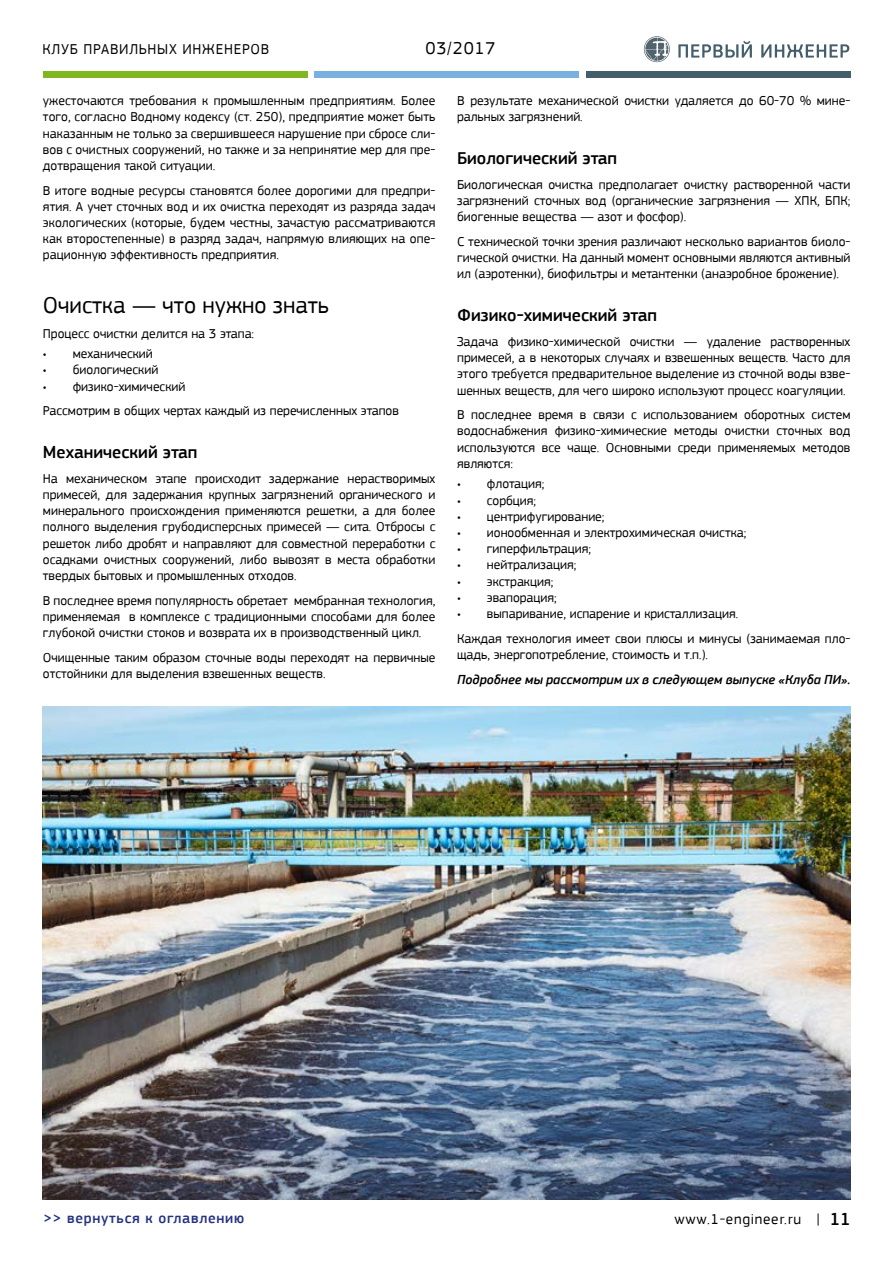
<style>
.page{position:relative;width:893px;height:1263px;background:#fff}
.page>*{position:absolute;margin:0;border:0;box-sizing:border-box;transform-origin:0 0}
.t1{font:24px "PF Square Sans Pro";color:#000}
.t2{font:500 18px "PF Square Sans Pro";color:#000}
.t3{font:18px "PF Square Sans Pro";letter-spacing:.05em;color:#000}
.t4{font:15px "PF Square Sans Pro";letter-spacing:.05em;color:#000}
.t5{font:500 15px "PF Square Sans Pro";letter-spacing:.05em;color:#243282}
.t6{font:13.5px/16.2px "PF Square Sans Pro";color:#000;text-align:justify}
.t7{font:italic 500 13.5px "PF Square Sans Pro";color:#000}
</style>
<div class="page">
<div style="left:43px;top:71px;width:265px;height:6px;background:#80b620"></div>
<div style="left:315px;top:71px;width:264px;height:6px;background:#79b0e0"></div>
<div style="left:586px;top:71px;width:264px;height:6px;background:#445f6b"></div>
<svg style="left:678px;top:41px;width:74px;height:17px"></svg>
<svg style="left:761px;top:44px;width:88px;height:14px"></svg>
<svg style="left:644px;top:36px;width:26px;height:26px"></svg>
<svg style="left:644px;top:37px;width:25px;height:25px"></svg>
<img style="left:43px;top:707px;width:807px;height:492px">
<p class="t4" style="left:43px;top:40px;width:228px">КЛУБ ПРАВИЛЬНЫХ ИНЖЕНЕРОВ</p>
<h2 class="t3" style="left:425px;top:37px;width:72px">03/2017</h2>
<p class="t6" style="left:43px;top:93px;width:394px">ужесточаются требования к промышленным предприятиям. Более того, согласно Водному кодексу (ст. 250), предприятие может быть наказанным не только за свершившееся нарушение при сбросе сли&shy;вов с очистных сооружений, но также и за непринятие мер для пре&shy;дотвращения такой ситуации.</p>
<p class="t6" style="left:43px;top:182px;width:394px">В итоге водные ресурсы становятся более дорогими для предпри&shy;ятия. А учет сточных вод и их очистка переходят из разряда задач экологических (которые, будем честны, зачастую рассматриваются как второстепенные) в разряд задач, напрямую влияющих на опе&shy;рационную эффективность предприятия.</p>
<h1 class="t1" style="left:43px;top:291px;width:287px">Очистка — что нужно знать</h1>
<p class="t6" style="left:43px;top:325px;width:213px">Процесс очистки делится на 3 этапа:</p>
<p class="t6" style="left:43px;top:346px;width:111px">• механический</p>
<p class="t6" style="left:43px;top:362px;width:117px">• биологический</p>
<p class="t6" style="left:43px;top:374px;width:358px;line-height:24.8px">• физико-химический<br>Рассмотрим в общих чертах каждый из перечисленных этапов</p>
<h2 class="t2" style="left:43px;top:442px;width:156px">Механический этап</h2>
<p class="t6" style="left:43px;top:470px;width:394px">На механическом этапе происходит задержание нерастворимых примесей, для задержания крупных загрязнений органического и минерального происхождения применяются решетки, а для более полного выделения грубодисперсных примесей — сита. Отбросы с решеток либо дробят и направляют для совместной переработки с осадками очистных сооружений, либо вывозят в места обработки твердых бытовых и промышленных отходов.</p>
<p class="t6" style="left:43px;top:592px;width:394px">В последнее время популярность обретает мембранная технология, применяемая в комплексе с традиционными способами для более глубокой очистки стоков и возврата их в производственный цикл.</p>
<p class="t6" style="left:43px;top:649px;width:394px">Очищенные таким образом сточные воды переходят на первичные отстойники для выделения взвешенных веществ.</p>
<p class="t6" style="left:457px;top:93px;width:395px">В результате механической очистки удаляется до 60-70 % мине&shy;ральных загрязнений.</p>
<h2 class="t2" style="left:457px;top:148px;width:162px">Биологический этап</h2>
<p class="t6" style="left:457px;top:176px;width:395px">Биологическая очистка предполагает очистку растворенной части загрязнений сточных вод (органические загрязнения — ХПК, БПК; биогенные вещества — азот и фосфор).</p>
<p class="t6" style="left:457px;top:233px;width:395px">С технической точки зрения различают несколько вариантов биоло&shy;гической очистки. На данный момент основными являются активный ил (аэротенки), биофильтры и метантенки (анаэробное брожение).</p>
<h2 class="t2" style="left:457px;top:305px;width:201px">Физико-химический этап</h2>
<p class="t6" style="left:457px;top:333px;width:395px">Задача физико-химической очистки — удаление растворенных примесей, а в некоторых случаях и взвешенных веществ. Часто для этого требуется предварительное выделение из сточной воды взве&shy;шенных веществ, для чего широко используют процесс коагуляции.</p>
<p class="t6" style="left:457px;top:407px;width:395px">В последнее время в связи с использованием оборотных систем водоснабжения физико-химические методы очистки сточных вод используются все чаще. Основными среди применяемых методов являются:</p>
<p class="t6" style="left:457px;top:476px;width:89px">• флотация;</p>
<p class="t6" style="left:457px;top:492px;width:81px">• сорбция;</p>
<p class="t6" style="left:457px;top:508px;width:149px">• центрифугирование;</p>
<p class="t6" style="left:457px;top:524px;width:291px">• ионообменная и электрохимическая очистка;</p>
<p class="t6" style="left:457px;top:541px;width:135px">• гиперфильтрация;</p>
<p class="t6" style="left:457px;top:557px;width:121px">• нейтрализация;</p>
<p class="t6" style="left:457px;top:573px;width:98px">• экстракция;</p>
<p class="t6" style="left:457px;top:589px;width:101px">• эвапорация;</p>
<p class="t6" style="left:457px;top:601px;width:395px;line-height:24.8px">• выпаривание, испарение и кристаллизация.<br>Каждая технология имеет свои плюсы и минусы (занимаемая пло-</p>
<p class="t6" style="left:457px;top:646px;width:252px">щадь, энергопотребление, стоимость и т.п.).</p>
<p class="t7" style="left:457px;top:671px;width:395px">Подробнее мы рассмотрим их в следующем выпуске «Клуба ПИ».</p>
<p class="t4" style="left:674px;top:1210px;width:147px">www.1-engineer.ru |</p>
<p class="t5" style="left:43px;top:1209px;width:202px">&gt;&gt; вернуться к оглавлению</p>
<h2 class="t2" style="left:830px;top:1208px;width:22px">11</h2>
</div>
